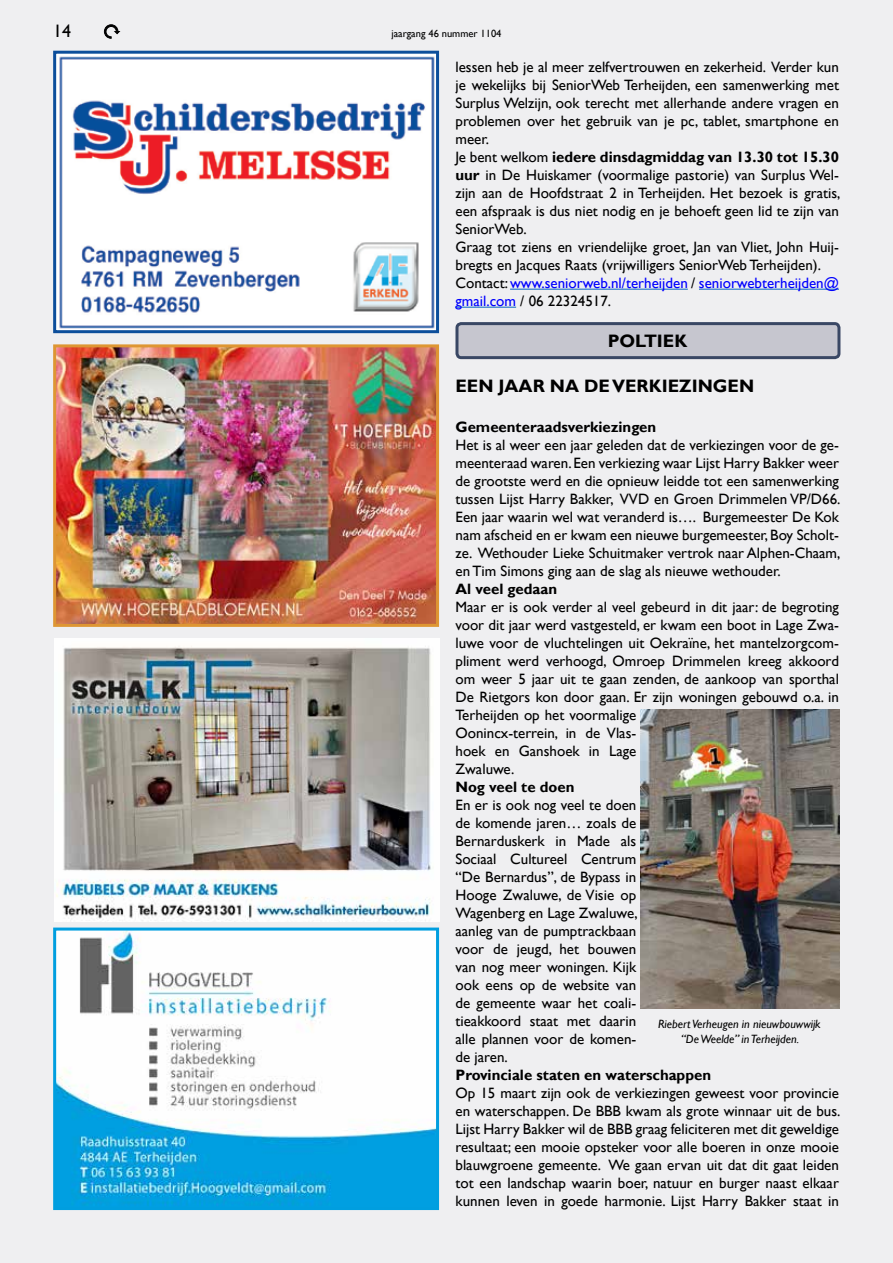
<style>
.page{position:relative;width:893px;height:1263px;background:#ecebee}
.page>*{position:absolute;margin:0;border:0;box-sizing:border-box;transform-origin:0 0}
.t1{font:700 18px "Gill Sans";color:#000}
.t2{font:18px "Gill Sans";color:#000}
.t3{font:15px/18px "Gill Sans";color:#000;text-align:justify}
.t4{font:700 15px "Gill Sans";color:#000}
.t5{font:italic 12px/14.4px "Gill Sans";color:#000;text-align:center}
.t6{font:10.5px "Gill Sans";color:#000}
.s1{font-weight:700}
.s2{color:#00f}
</style>
<div class="page">
<svg style="left:104px;top:25px;width:15px;height:13px"></svg>
<hr style="left:510px;top:289px;width:178px;height:1px;background:#0563c1">
<hr style="left:699px;top:289px;width:140px;height:1px;background:#0563c1">
<hr style="left:455px;top:307px;width:61px;height:1px;background:#0563c1">
<div style="left:457px;top:324px;width:382px;height:34px;background:#c6c6cf;border-radius:4px"></div>
<div style="left:455px;top:322px;width:385px;height:37px;border:3px solid #394764;border-radius:4px"></div>
<img style="left:57px;top:55px;width:378px;height:274px">
<div style="left:53px;top:51px;width:386px;height:282px;border:3px solid #0c4e9b"></div>
<img style="left:57px;top:348px;width:378px;height:275px">
<div style="left:53px;top:344px;width:386px;height:283px;border:3px solid #de9633"></div>
<img style="left:54px;top:639px;width:386px;height:282px">
<img style="left:57px;top:931px;width:378px;height:275px">
<div style="left:53px;top:927px;width:386px;height:283px;border:3px solid #009edf"></div>
<img style="left:641px;top:709px;width:199px;height:299px">
<p class="t2" style="left:53px;top:20px;width:19px">14</p>
<p class="t6" style="left:391px;top:28px;width:112px">jaargang 46 nummer 1104</p>
<p class="t3" style="left:455px;top:58px;width:386px;text-align:left">lessen heb je al meer zelfvertrouwen en zekerheid. Verder kun je wekelijks bij SeniorWeb Terheijden, een samenwerking met Surplus Welzijn, ook terecht met allerhande andere vragen en problemen over het gebruik van je pc, tablet, smartphone en meer.<br>Je bent welkom <span class="s1">iedere dinsdagmiddag van 13.30 tot 15.30 uur</span> in De Huiskamer (voormalige pastorie) van Surplus Wel&shy;zijn aan de Hoofdstraat 2 in Terheijden. Het bezoek is gratis, een afspraak is dus niet nodig en je behoeft geen lid te zijn van SeniorWeb.<br>Graag tot ziens en vriendelijke groet, Jan van Vliet, John Huij&shy;bregts en Jacques Raats (vrijwilligers SeniorWeb Terheijden).<br>Contact: <span class="s2">www.seniorweb.nl/terheijden</span> / <span class="s2">seniorwebterheijden@ gmail.com</span> / 06 22324517.</p>
<p class="t1" style="left:608px;top:330px;width:81px">POLTIEK</p>
<p class="t1" style="left:455px;top:375px;width:300px">EEN JAAR NA DE VERKIEZINGEN</p>
<p class="t4" style="left:455px;top:418px;width:202px">Gemeenteraadsverkiezingen</p>
<p class="t3" style="left:455px;top:436px;width:386px">Het is al weer een jaar geleden dat de verkiezingen voor de ge&shy;meenteraad waren. Een verkiezing waar Lijst Harry Bakker weer de grootste werd en die opnieuw leidde tot een samenwerking tussen Lijst Harry Bakker, VVD en Groen Drimmelen VP/D66.<br>Een jaar waarin wel wat veranderd is…. Burgemeester De Kok nam afscheid en er kwam een nieuwe burgemeester, Boy Scholt&shy;ze. Wethouder Lieke Schuitmaker vertrok naar Alphen-Chaam, en Tim Simons ging aan de slag als nieuwe wethouder.</p>
<p class="t4" style="left:455px;top:580px;width:103px">Al veel gedaan</p>
<p class="t3" style="left:455px;top:598px;width:385px;text-align:left">Maar er is ook verder al veel gebeurd in dit jaar: de begroting voor dit jaar werd vastgesteld, er kwam een boot in Lage Zwa&shy;luwe voor de vluchtelingen uit Oekraïne, het mantelzorgcom&shy;pliment werd verhoogd, Omroep Drimmelen kreeg akkoord om weer 5 jaar uit te gaan zenden, de aankoop van sporthal De Rietgors kon door gaan. Er zijn woningen gebouwd o.a. in Terheijden op het voormalige<br>Oonincx-terrein, in de Vlas-<br>hoek en Ganshoek in Lage<br>Zwaluwe.</p>
<p class="t4" style="left:455px;top:778px;width:121px">Nog veel te doen</p>
<p class="t3" style="left:455px;top:796px;width:184px">En er is ook nog veel te doen de komende jaren… zoals de Bernarduskerk in Made als Sociaal Cultureel Centrum “De Bernardus”, de Bypass in Hooge Zwaluwe, de Visie op Wagenberg en Lage Zwaluwe, aanleg van de pumptrackbaan voor de jeugd, het bouwen van nog meer woningen. Kijk ook eens op de website van de gemeente waar het coali&shy;tieakkoord staat met daarin alle plannen voor de komen&shy;de jaren.</p>
<p class="t4" style="left:455px;top:1066px;width:257px">Provinciale staten en waterschappen</p>
<p class="t3" style="left:455px;top:1084px;width:386px">Op 15 maart zijn ook de verkiezingen geweest voor provincie en waterschappen. De BBB kwam als grote winnaar uit de bus.<br>Lijst Harry Bakker wil de BBB graag feliciteren met dit geweldige resultaat; een mooie opsteker voor alle boeren in onze mooie blauwgroene gemeente. We gaan ervan uit dat dit gaat leiden tot een landschap waarin boer, natuur en burger naast elkaar kunnen leven in goede harmonie. Lijst Harry Bakker staat in</p>
<p class="t5" style="left:658px;top:1017px;width:164px">Riebert Verheugen in nieuwbouwwijk “De Weelde” in Terheijden.</p>
</div>
